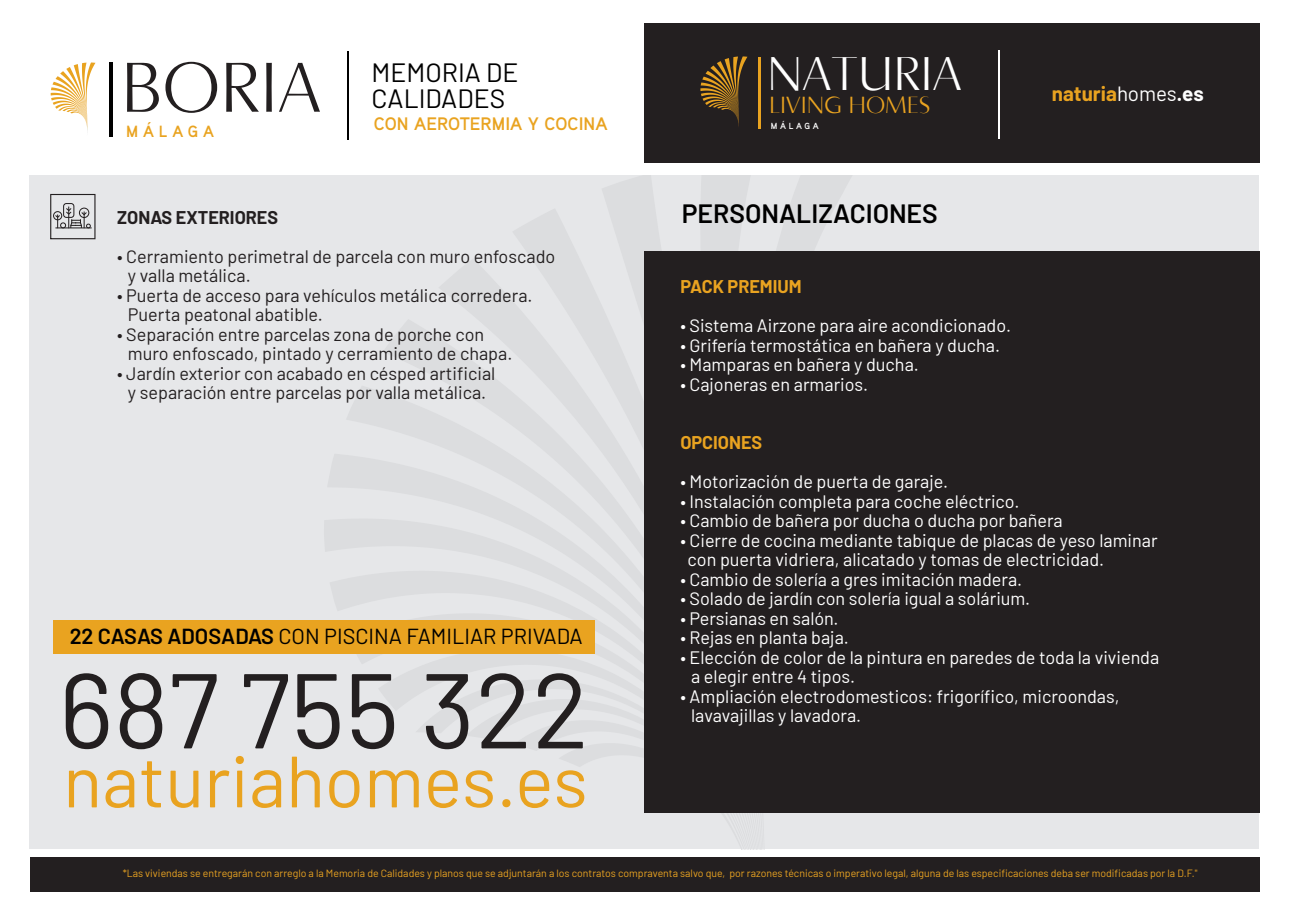
<style>
.page{position:relative;width:1289px;height:919px;background:#fff}
.page>*{position:absolute;margin:0;border:0;box-sizing:border-box;transform-origin:0 0}
.t1{font:106.05px "Barlow";color:#231f20}
.t2{font:72.45px "Barlow";color:#e9a320}
.t3{font:300 67.8px "Accent Graphic W00";color:#231f20}
.t4{font:300 45.75px "Accent Graphic W00";color:#fff}
.t5{font:26.4px/26.4px "Barlow";color:#000}
.t6{font:600 26.4px "Barlow";color:#000}
.t7{font:300 22.65px "Accent Graphic W00";color:#e9a320}
.t8{font:21.75px "Barlow";color:#000}
.t9{font:700 20.55px "Barlow";color:#e9a320}
.t10{font:18px/19.5px "Barlow";color:#fff}
.t11{font:18px/19.5px "Barlow";color:#231f20}
.t12{font:700 18px "Aaux Pro";color:#e9a320}
.t13{font:700 18px "Barlow";color:#e9a320}
.t14{font:700 18px "Barlow";color:#231f20}
.t15{font:700 16.2px "Aaux Pro";letter-spacing:.3em;color:#e9a320}
.t16{font:10.5px "Barlow";color:#e9a320}
.t17{font:700 8.85px "Aaux Pro";letter-spacing:.3em;color:#fff}
.s1{font-weight:600}
.s2{font-weight:400;color:#fff}
.s3{color:#fff}
</style>
<div class="page">
<div style="left:29px;top:176px;width:1229px;height:672px;background:#e6e7e9"></div>
<div style="left:644px;top:23px;width:615px;height:140px;background:#231f20"></div>
<div style="left:644px;top:251px;width:615px;height:561px;background:#231f20"></div>
<hr style="left:109px;top:62px;width:4px;height:75px;background:#000">
<svg style="left:51px;top:62px;width:44px;height:69px"></svg>
<hr style="left:757px;top:57px;width:3px;height:71px;background:#e9a320">
<svg style="left:700px;top:56px;width:47px;height:71px"></svg>
<hr style="left:347px;top:52px;width:2px;height:88px;background:#000">
<hr style="left:998px;top:50px;width:1px;height:88px;background:#fff">
<div style="left:30px;top:857px;width:1229px;height:34px;background:#231f20"></div>
<svg style="left:50px;top:194px;width:45px;height:45px"></svg>
<div style="left:53px;top:620px;width:541px;height:33px;background:#e9a320"></div>
<h3 class="t3" style="left:121px;top:36px;width:201px">BORIA</h3>
<p class="t15" style="left:126px;top:121px;width:90px">MÁLAGA</p>
<h3 class="t5" style="left:371px;top:57px;width:148px">MEMORIA DE<br>CALIDADES</h3>
<p class="t12" style="left:374px;top:112px;width:235px">CON AEROTERMIA Y COCINA</p>
<p class="t14" style="left:117px;top:204px;width:162px">ZONAS EXTERIORES</p>
<p class="t11" style="left:128px;top:245px;width:429px;text-indent:-11px">• Cerramiento perimetral de parcela con muro enfoscado y valla metálica.</p>
<p class="t11" style="left:128px;top:284px;width:406px;text-indent:-11px">• Puerta de acceso para vehículos metálica corredera.<br>Puerta peatonal abatible.</p>
<p class="t11" style="left:128px;top:323px;width:386px;text-indent:-11px">• Separación entre parcelas zona de porche con muro enfoscado, pintado y cerramiento de chapa.</p>
<p class="t11" style="left:117px;top:362px;width:380px;text-align:center">• Jardín exterior con acabado en césped artificial y separación entre parcelas por valla metálica.</p>
<p class="t8" style="left:70px;top:620px;width:514px"><span class="s1">22 CASAS ADOSADAS</span> CON PISCINA FAMILIAR PRIVADA</p>
<h1 class="t1" style="left:59px;top:633px;width:531px">687 755 322</h1>
<h2 class="t2" style="left:63px;top:728px;width:526px">naturiahomes.es</h2>
<h3 class="t4" style="left:767px;top:39px;width:196px">NATURIA</h3>
<p class="t7" style="left:769px;top:88px;width:163px">LIVING HOMES</p>
<p class="t17" style="left:771px;top:120px;width:49px">MÁLAGA</p>
<h3 class="t6" style="left:681px;top:194px;width:258px">PERSONALIZACIONES</h3>
<p class="t13" style="left:680px;top:273px;width:123px">PACK PREMIUM</p>
<p class="t10" style="left:680px;top:314px;width:332px">• Sistema Airzone para aire acondicionado.</p>
<p class="t10" style="left:680px;top:334px;width:321px">• Grifería termostática en bañera y ducha.</p>
<p class="t10" style="left:680px;top:353px;width:240px">• Mamparas en bañera y ducha.</p>
<p class="t10" style="left:680px;top:373px;width:189px">• Cajoneras en armarios.</p>
<p class="t9" style="left:1051px;top:78px;width:153px">naturia<span class="s2">homes</span><span class="s3">.es</span></p>
<p class="t13" style="left:680px;top:429px;width:83px">OPCIONES</p>
<p class="t10" style="left:680px;top:470px;width:269px">• Motorización de puerta de garaje.</p>
<p class="t10" style="left:680px;top:490px;width:341px">• Instalación completa para coche eléctrico.</p>
<p class="t10" style="left:680px;top:509px;width:384px">• Cambio de bañera por ducha o ducha por bañera</p>
<p class="t10" style="left:687px;top:529px;width:471px;text-indent:-7px">• Cierre de cocina mediante tabique de placas de yeso laminar con puerta vidriera, alicatado y tomas de electricidad.</p>
<p class="t10" style="left:680px;top:568px;width:343px">• Cambio de solería a gres imitación madera.</p>
<p class="t10" style="left:680px;top:587px;width:351px">• Solado de jardín con solería igual a solárium.</p>
<p class="t10" style="left:680px;top:607px;width:160px">• Persianas en salón.</p>
<p class="t10" style="left:680px;top:626px;width:170px">• Rejas en planta baja.</p>
<p class="t10" style="left:691px;top:646px;width:469px;text-indent:-11px">• Elección de color de la pintura en paredes de toda la vivienda a elegir entre 4 tipos.</p>
<p class="t10" style="left:691px;top:685px;width:430px;text-indent:-11px">• Ampliación electrodomesticos: frigorífico, microondas, lavavajillas y lavadora.</p>
<p class="t16" style="left:123px;top:865px;width:1076px">*Las viviendas se entregarán con arreglo a la Memoria de Calidades y planos que se adjuntarán a los contratos compraventa salvo que, por razones técnicas o imperativo legal, alguna de las especificaciones deba ser modificadas por la D.F."</p>
</div>
